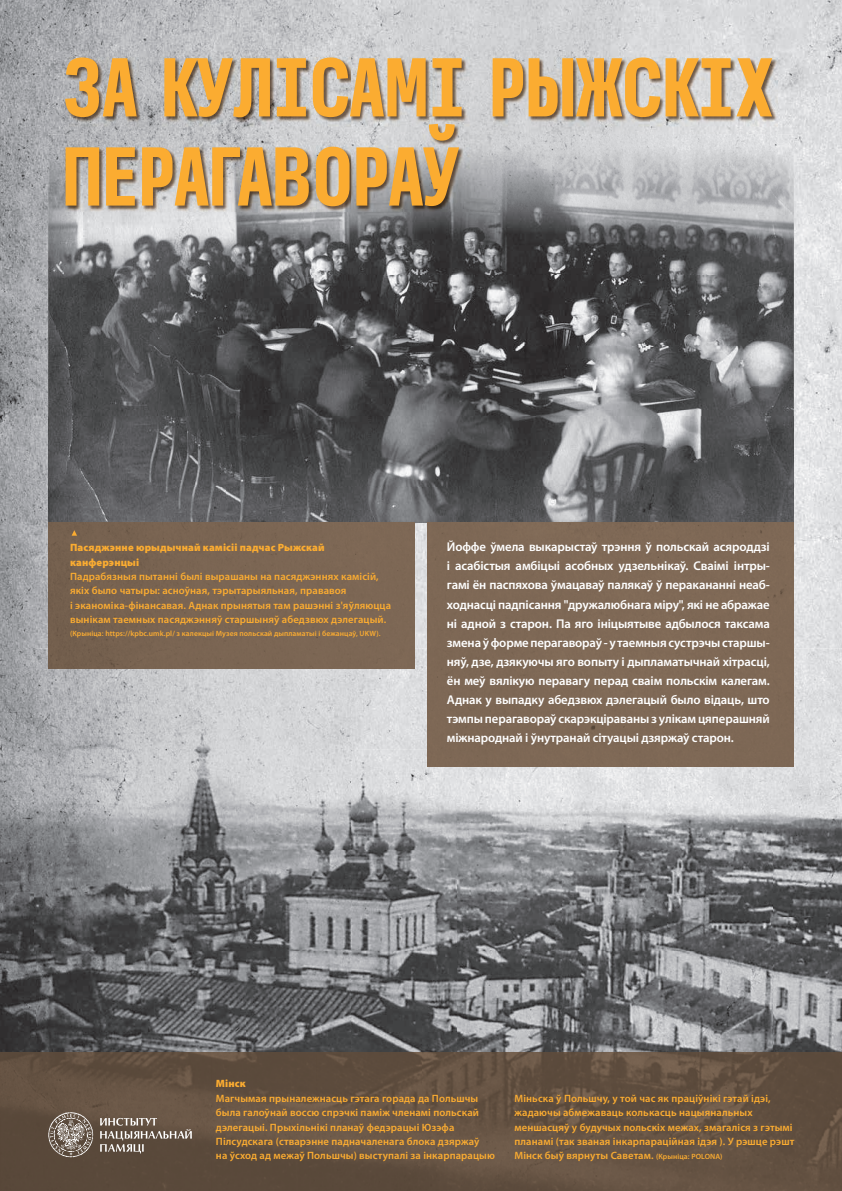
<style>
.page{position:relative;width:842px;height:1191px;background:#fff}
.page>*{position:absolute;margin:0;border:0;box-sizing:border-box;transform-origin:0 0}
.t1{font:900 79.9px/89.1px "Input Sans Compressed";letter-spacing:-.06em;color:#fbac31;scale:.83 1}
.t2{font:600 12.7px/19.1px "Myriad Pro";letter-spacing:-.01em;color:#fff;text-align:justify}
.t3{font:600 10.6px/14.4px "Myriad Pro";letter-spacing:.01em;color:#fbac31}
.t4{font:900 10.6px/14.4px "Myriad Pro";letter-spacing:.01em;color:#fbac31}
.t5{font:600 7.6px "Myriad Pro";letter-spacing:.01em;color:#fbac31}
.s1{font-size:7.6px}
</style>
<div class="page">
<img style="left:0;top:0;width:842px;height:648px">
<img style="left:758px;top:135px;width:36px;height:282px">
<img style="left:48px;top:135px;width:35px;height:387px">
<img style="left:83px;top:211px;width:675px;height:206px">
<img style="left:83px;top:417px;width:711px;height:105px">
<img style="left:772px;top:648px;width:70px;height:404px">
<img style="left:351px;top:648px;width:77px;height:101px">
<img style="left:140px;top:668px;width:211px;height:81px">
<img style="left:35px;top:648px;width:105px;height:101px">
<img style="left:0;top:648px;width:35px;height:303px">
<img style="left:456px;top:767px;width:316px;height:83px">
<img style="left:35px;top:749px;width:421px;height:101px">
<img style="left:35px;top:850px;width:737px;height:101px">
<img style="left:0;top:951px;width:772px;height:101px">
<img style="left:65px;top:58px;width:712px;height:153px">
<div style="left:428px;top:522px;width:366px;height:245px;background:#7e6856"></div>
<div style="left:48px;top:522px;width:366px;height:146px;background:#7b6553"></div>
<img style="left:0;top:1052px;width:842px;height:139px">
<svg style="left:72px;top:530px;width:5px;height:5px"></svg>
<svg style="left:48px;top:1112px;width:45px;height:45px"></svg>
<svg style="left:100px;top:1118px;width:92px;height:35px"></svg>
<h1 class="t1" style="left:60px;top:37px;width:865px">ЗА КУЛІСАМІ РЫЖСКІХ<br>ПЕРАГАВОРАЎ</h1>
<p class="t4" style="left:70px;top:540px;width:256px">Пасяджэнне юрыдычнай камісіі падчас Рыжскай канферэнцыі</p>
<p class="t3" style="left:70px;top:569px;width:323px">Падрабязныя пытанні былі вырашаны на пасяджэннях камісій, якіх было чатыры: асноўная, тэрытарыяльная, прававоя<br>і эканоміка-фінансавая. Аднак прынятыя там рашэнні з'яўляюцца вынікам таемных пасяджэнняў старшыняў абедзвюх дэлегацый.</p>
<p class="t5" style="left:70px;top:629px;width:312px">(Крыніца: https://kpbc.umk.pl/ з калекцыі Музея польскай дыпламатыі і бежанцаў, UKW).</p>
<p class="t2" style="left:447px;top:537px;width:324px">Йоффе ўмела выкарыстаў трэння ў польскай асяроддзі і асабістыя амбіцыі асобных удзельнікаў. Сваімі інтры&shy;гамі ён паспяхова ўмацаваў палякаў ў перакананні неаб&shy;ходнасці падпісання "дружалюбнага мiру", якi не абражае ні адной з старон. Па яго ініцыятыве адбылося таксама змена ў форме перагавораў - у таемныя сустрэчы старшы&shy;няў, дзе, дзякуючы яго вопыту і дыпламатычнай хітрасцi, ён меў вялікую перавагу перад сваім польскім калегам.<br>Аднак у выпадку абедзвюх дэлегацый было відаць, што тэмпы перагавораў скарэкціраваны з улікам цяперашняй міжнароднай і ўнутранай сітуацыі дзяржаў старон.</p>
<p class="t4" style="left:216px;top:1076px;width:31px">Мінск</p>
<p class="t3" style="left:216px;top:1091px;width:280px">Магчымая прыналежнасць гэтага горада да Польшчы была галоўнай воссю спрэчкі паміж членамі польскай дэлегацыі. Прыхільнікі планаў федэрацыі Юзэфа Пілсудскага (стварэнне падначаленага блока дзяржаў<br>на ўсход ад межаў Польшчы) выступалі за інкарпарацыю</p>
<p class="t3" style="left:514px;top:1091px;width:281px">Міньска ў Польшчу, у той час як праціўнікі гэтай ідэі, жадаючы абмежаваць колькасць нацыянальных меншасцяў у будучых польскіх межах, змагаліся з гэтымі планамі (так званая iнкарпарацiйная ідэя ). У рэшце рэшт Мінск быў вярнуты Саветам. <span class="s1">(Крыніца: POLONA)</span></p>
</div>
